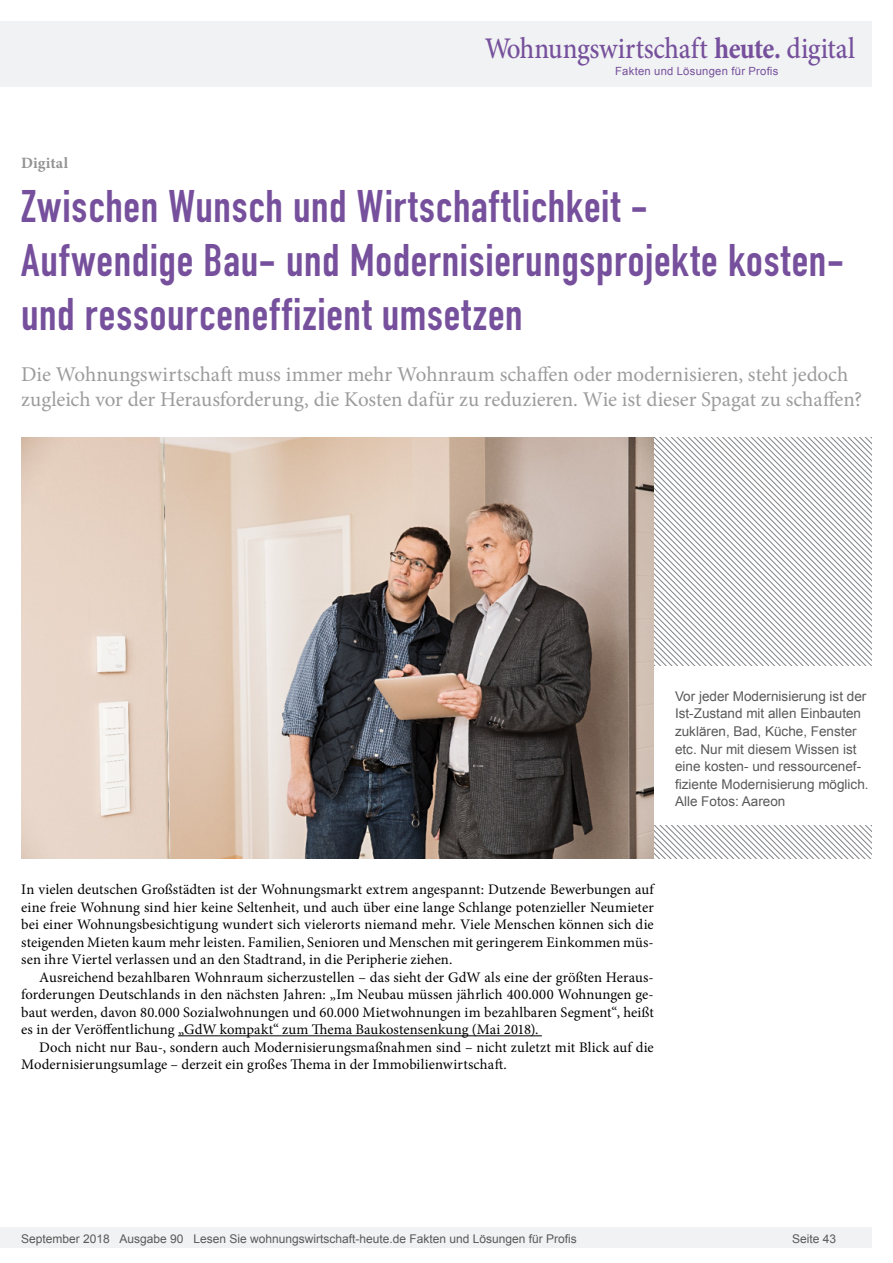
<style>
.page{position:relative;width:893px;height:1263px;background:#fff}
.page>*{position:absolute;margin:0;border:0;box-sizing:border-box;transform-origin:0 0}
.Überschrift_Groß{font:45px/54px "DIN Engschrift";letter-spacing:.015em;color:#76509c}
.t1{font:500 30px "Minion Pro";letter-spacing:-.005em;color:#76509c;scale:.9 1}
.Anlesetext{font:21px/25.2px "Minion Pro";letter-spacing:-.005em;color:#9c9c9c}
.Kategorie{font:700 15.75px "Minion Pro";letter-spacing:.005em;color:#939393}
.Fliesstext{font:14.7px/17.5px "Minion Pro";letter-spacing:.005em;color:#000;text-align:justify}
.Fließtext_erste_Zeil{font:14.7px/17.5px "Minion Pro";color:#000;text-align:justify}
.Bildunterschrift{font:13.5px/17.5px "Arial";color:#595959}
.t2{font:12px "Arial";color:#595959}
.t3{font:11.25px "Arial";letter-spacing:.025em;color:#76509c}
.s1{font-weight:700}
</style>
<div class="page">
<div style="left:0;top:1227px;width:872px;height:20px;background:#f1f2f3"></div>
<div style="left:0;top:21px;width:872px;height:66px;background:#f1f2f3"></div>
<svg style="left:654px;top:438px;width:218px;height:94px"></svg>
<svg style="left:654px;top:532px;width:218px;height:327px"></svg>
<div style="left:654px;top:666px;width:237px;height:158px;background:#fff"></div>
<hr style="left:178px;top:1035px;width:364px;height:1px;background:#000">
<img style="left:21px;top:437px;width:633px;height:422px">
<h2 class="t1" style="left:485px;top:28px;width:413px">Wohnungswirtschaft <span class="s1">heute.</span> digital</h2>
<p class="t3" style="left:615px;top:63px;width:165px">Fakten und Lösungen für Profis</p>
<p class="Kategorie" style="left:21px;top:152px;width:48px">Digital</p>
<p class="Überschrift_Groß" style="left:21px;top:180px;width:824px">Zwischen Wunsch und Wirtschaftlichkeit -<br>Aufwendige Bau- und Modernisierungsprojekte kosten&shy;und ressourceneffizient umsetzen</p>
<p class="Anlesetext" style="left:21px;top:361px;width:842px">Die Wohnungswirtschaft muss immer mehr Wohnraum schaffen oder modernisieren, steht jedoch zugleich vor der Herausforderung, die Kosten dafür zu reduzieren. Wie ist dieser Spagat zu schaffen?</p>
<p class="Bildunterschrift" style="left:675px;top:687px;width:195px">Vor jeder Modernisierung ist der<br>Ist-Zustand mit allen Einbauten zuklären, Bad, Küche, Fenster etc. Nur mit diesem Wissen ist eine kosten- und ressourcenef&shy;fiziente Modernisierung möglich.<br>Alle Fotos: Aareon</p>
<p class="Fließtext_erste_Zeil" style="left:21px;top:880px;width:634px">In vielen deutschen Großstädten ist der Wohnungsmarkt extrem angespannt: Dutzende Bewerbungen auf eine freie Wohnung sind hier keine Seltenheit, und auch über eine lange Schlange potenzieller Neumieter bei einer Wohnungsbesichtigung wundert sich vielerorts niemand mehr. Viele Menschen können sich die steigenden Mieten kaum mehr leisten. Familien, Senioren und Menschen mit geringerem Einkommen müs&shy;sen ihre Viertel verlassen und an den Stadtrand, in die Peripherie ziehen.</p>
<p class="Fliesstext" style="left:21px;top:968px;width:634px;text-indent:18px">Ausreichend bezahlbaren Wohnraum sicherzustellen – das sieht der GdW als eine der größten Heraus&shy;forderungen Deutschlands in den nächsten Jahren: „Im Neubau müssen jährlich 400.000 Wohnungen ge&shy;baut werden, davon 80.000 Sozialwohnungen und 60.000 Mietwohnungen im bezahlbaren Segment“, heißt es in der Veröffentlichung „GdW kompakt“ zum Thema Baukostensenkung (Mai 2018).</p>
<p class="Fliesstext" style="left:21px;top:1038px;width:634px;text-indent:18px">Doch nicht nur Bau-, sondern auch Modernisierungsmaßnahmen sind – nicht zuletzt mit Blick auf die<br>Modernisierungsumlage – derzeit ein großes Thema in der Immobilienwirtschaft.</p>
<p class="t2" style="left:21px;top:1230px;width:557px">September 2018 Ausgabe 90 Lesen Sie wohnungswirtschaft-heute.de Fakten und Lösungen für Profis</p>
<p class="t2" style="left:792px;top:1231px;width:46px">Seite 43</p>
</div>
